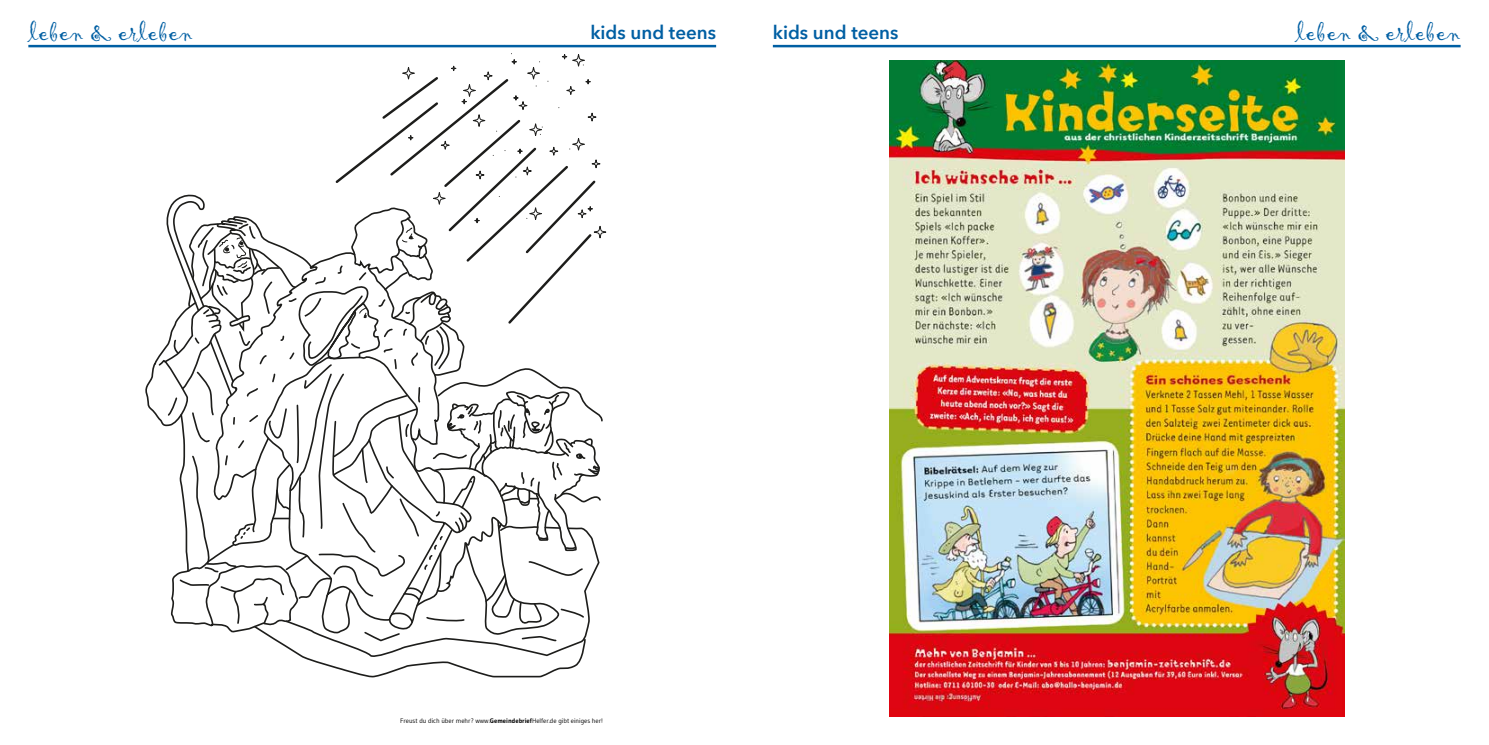
<style>
.page{position:relative;width:1489px;height:745px;background:#fff}
.page>*{position:absolute;margin:0;border:0;box-sizing:border-box;transform-origin:0 0}
.t1{font:25px "Gigi";letter-spacing:.025em;color:#005fa3}
.t2{font:600 18.75px "Avenir Next";color:#005fa3}
.t3{font:6.5px "Gudea";color:#000}
.s1{font-weight:700}
</style>
<div class="page">
<hr style="left:772px;top:45px;width:688px;height:2px;background:#005fa3">
<hr style="left:28px;top:45px;width:688px;height:2px;background:#005fa3">
<svg style="left:145px;top:53px;width:462px;height:625px"></svg>
<img style="left:889px;top:60px;width:455px;height:656px">
<h1 class="t1" style="left:28px;top:17px;width:166px">leben &amp; erleben</h1>
<h2 class="t2" style="left:590px;top:16px;width:127px">kids und teens</h2>
<h2 class="t2" style="left:772px;top:16px;width:127px">kids und teens</h2>
<p class="t3" style="left:400px;top:716px;width:204px">Freust du dich über mehr? www.<span class="s1">Gemeindebrief</span>Helfer.de gibt einiges her!</p>
<h1 class="t1" style="left:1295px;top:17px;width:166px">leben &amp; erleben</h1>
</div>
